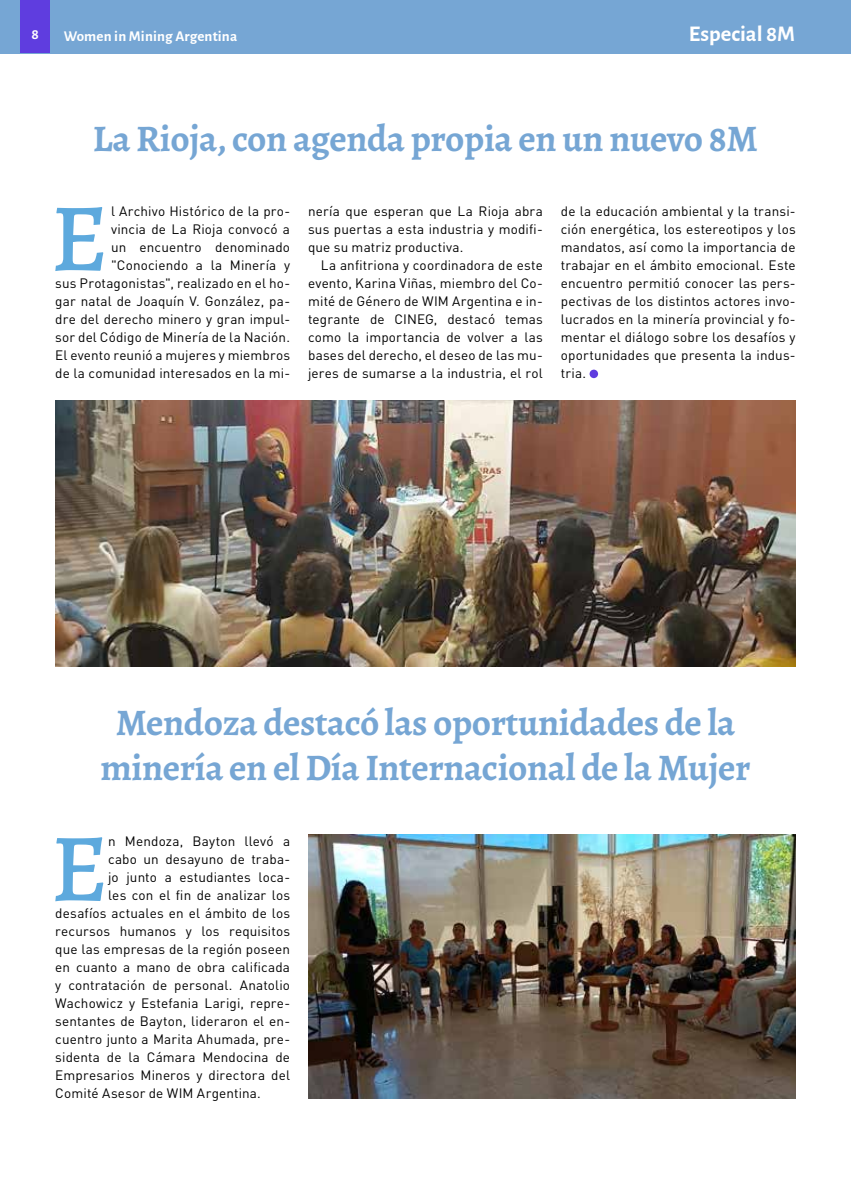
<style>
.page{position:relative;width:851px;height:1191px;background:#fff}
.page>*{position:absolute;margin:0;border:0;box-sizing:border-box;transform-origin:0 0}
.t1{font:500 96.9px "Alegreya";color:#5da9dd}
.t2{font:700 37.5px/45px "Alegreya";letter-spacing:-.01em;color:#76a6d4;text-align:center}
.t3{font:700 22.5px "Alegreya Sans";color:#fff}
.t4{font:700 15px "Alegreya Sans";letter-spacing:.01em;color:#fff}
.t5{font:13.5px/18px "DIN Pro";letter-spacing:.01em;color:#000;text-align:justify}
</style>
<div class="page">
<div style="left:0;top:0;width:850px;height:53px;background:#76a6d4"></div>
<hr style="left:850px;top:0;width:1px;height:53px;background:#76a6d4">
<div style="left:21px;top:0;width:29px;height:53px;background:#5f3ddf"></div>
<div style="left:589px;top:369px;width:9px;height:9px;background:#5f3ddf;border-radius:50%"></div>
<img style="left:55px;top:400px;width:740px;height:266px">
<img style="left:308px;top:834px;width:487px;height:264px">
<p class="t4" style="left:32px;top:23px;width:9px">8</p>
<p class="t4" style="left:64px;top:25px;width:175px">Women in Mining Argentina</p>
<h3 class="t3" style="left:688px;top:17px;width:108px">Especial 8M</h3>
<h2 class="t2" style="left:93px;top:116px;width:666px">La Rioja, con agenda propia en un nuevo 8M</h2>
<p class="t5" style="left:55px;top:202px;width:236px;text-align:right">l Archivo Histórico de la pro-<br>vincia de La Rioja convocó a<br>un encuentro denominado "Conociendo a la Minería y<br>sus Protagonistas", realizado en el ho&shy;gar natal de Joaquín V. González, pa&shy;dre del derecho minero y gran impul&shy;sor del Código de Minería de la Nación.<br>El evento reunió a mujeres y miembros de la comunidad interesados en la mi-</p>
<p class="t5" style="left:308px;top:202px;width:236px">nería que esperan que La Rioja abra sus puertas a esta industria y modifi&shy;que su matriz productiva.</p>
<h1 class="t1" style="left:51px;top:175px;width:59px">E</h1>
<p class="t5" style="left:308px;top:256px;width:236px;text-indent:13px">La anfitriona y coordinadora de este evento, Karina Viñas, miembro del Co&shy;mité de Género de WIM Argentina e in&shy;tegrante de CINEG, destacó temas como la importancia de volver a las bases del derecho, el deseo de las mu&shy;jeres de sumarse a la industria, el rol</p>
<p class="t5" style="left:560px;top:201px;width:236px">de la educación ambiental y la transi&shy;ción energética, los estereotipos y los mandatos, así como la importancia de trabajar en el ámbito emocional. Este encuentro permitió conocer las pers&shy;pectivas de los distintos actores invo&shy;lucrados en la minería provincial y fo&shy;mentar el diálogo sobre los desafíos y oportunidades que presenta la indus&shy;tria.</p>
<h2 class="t2" style="left:100px;top:699px;width:651px">Mendoza destacó las oportunidades de la minería en el Día Internacional de la Mujer</h2>
<h1 class="t1" style="left:51px;top:805px;width:59px">E</h1>
<p class="t5" style="left:108px;top:832px;width:183px">n Mendoza, Bayton llevó a</p>
<p class="t5" style="left:108px;top:850px;width:183px">cabo un desayuno de traba-</p>
<p class="t5" style="left:108px;top:868px;width:183px">jo junto a estudiantes loca-</p>
<p class="t5" style="left:108px;top:886px;width:183px">les con el fin de analizar los</p>
<p class="t5" style="left:55px;top:904px;width:236px">desafíos actuales en el ámbito de los</p>
<p class="t5" style="left:55px;top:922px;width:236px">recursos humanos y los requisitos</p>
<p class="t5" style="left:55px;top:940px;width:236px">que las empresas de la región poseen</p>
<p class="t5" style="left:55px;top:958px;width:236px">en cuanto a mano de obra calificada</p>
<p class="t5" style="left:55px;top:976px;width:236px">y contratación de personal. Anatolio</p>
<p class="t5" style="left:55px;top:994px;width:236px">Wachowicz y Estefania Larigi, repre-</p>
<p class="t5" style="left:55px;top:1012px;width:236px">sentantes de Bayton, lideraron el en-</p>
<p class="t5" style="left:55px;top:1030px;width:236px">cuentro junto a Marita Ahumada, pre-</p>
<p class="t5" style="left:55px;top:1048px;width:236px">sidenta de la Cámara Mendocina de</p>
<p class="t5" style="left:55px;top:1066px;width:236px">Empresarios Mineros y directora del</p>
<p class="t5" style="left:55px;top:1084px;width:207px">Comité Asesor de WIM Argentina.</p>
</div>
